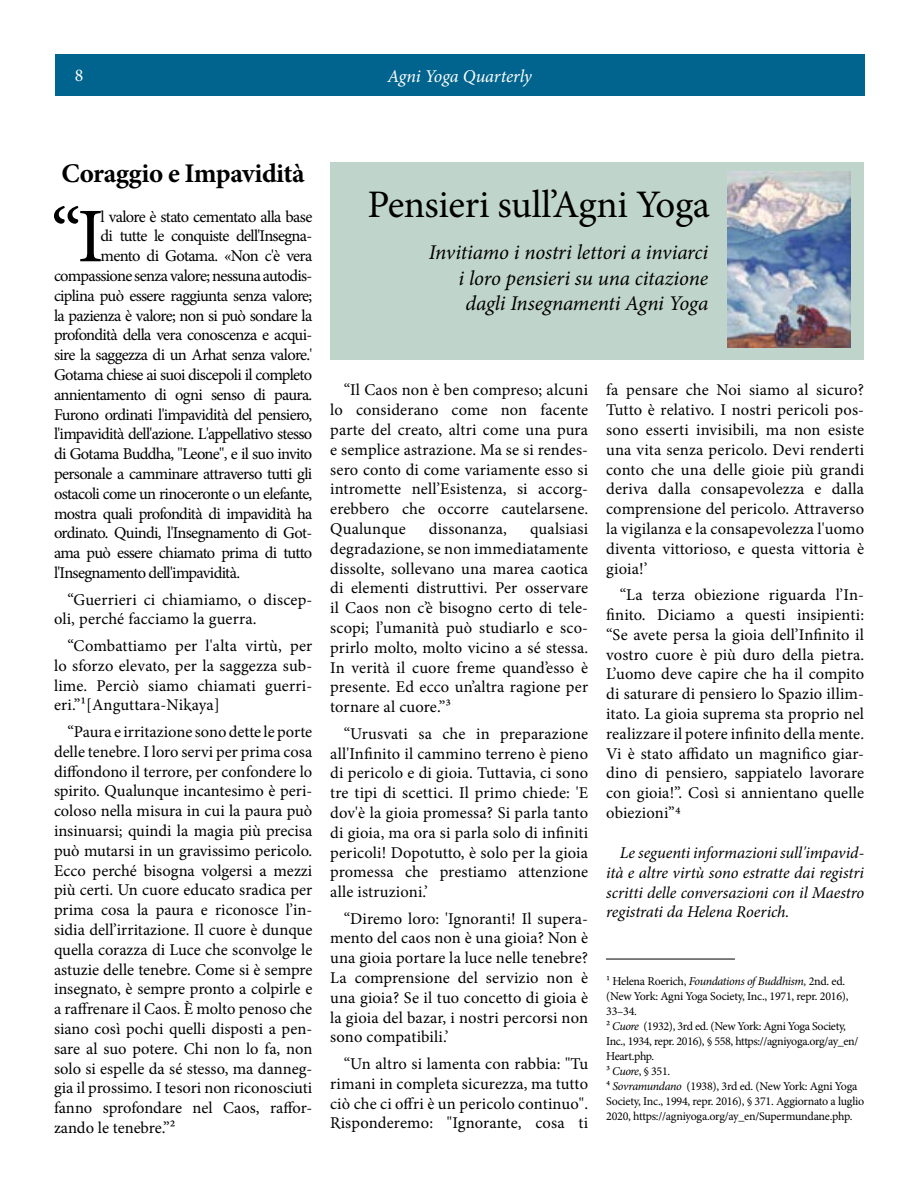
<style>
.page{position:relative;width:918px;height:1188px;background:#fff}
.page>*{position:absolute;margin:0;border:0;box-sizing:border-box;transform-origin:0 0}
.t1{font:77.4px "Minion Pro";color:#000}
.t2{font:39px "Minion Pro";letter-spacing:-.01em;color:#000}
.t3{font:700 27px "Minion Pro";letter-spacing:-.02em;color:#000}
.t4{font:italic 21px/25.2px "Minion Pro";letter-spacing:-.005em;color:#000;text-align:right}
.t5{font:italic 18px "Minion Pro";letter-spacing:-.005em;color:#fff}
.t6{font:18px "Minion Pro";color:#fff}
.t7{font:16.5px/19.8px "Minion Pro";letter-spacing:-.035em;color:#000;text-align:justify}
.t8{font:italic 16.5px/19.8px "Minion Pro";letter-spacing:-.005em;color:#000;text-align:justify}
.t9{font:16.5px/19.8px "Minion Pro";letter-spacing:.01em;color:#000}
.t10{font:16.5px "Minion Pro";letter-spacing:.005em;color:#000}
.t11{font:12px/15px "Minion Pro";letter-spacing:-.025em;color:#000}
.s1{font-style:italic}
</style>
<div class="page">
<div style="left:55px;top:54px;width:810px;height:41px;background:#00648e"></div>
<div style="left:330px;top:162px;width:534px;height:198px;background:#bfd5cb"></div>
<img style="left:727px;top:172px;width:123px;height:175px">
<hr style="left:606px;top:959px;width:129px;height:1px;background:#000">
<p class="t6" style="left:75px;top:63px;width:10px">8</p>
<p class="t5" style="left:388px;top:64px;width:146px">Agni Yoga Quarterly</p>
<h3 class="t3" style="left:62px;top:154px;width:245px">Coraggio e Impavidità</h3>
<h1 class="t1" style="left:51px;top:185px;width:54px">“I</h1>
<p class="t7" style="left:101px;top:207px;width:213px">l valore è stato cementato alla base</p>
<p class="t7" style="left:101px;top:226px;width:213px">di tutte le conquiste dell'Insegna-</p>
<p class="t7" style="left:101px;top:246px;width:213px">mento di Gotama. «Non c'è vera</p>
<p class="t7" style="left:54px;top:266px;width:260px">compassione senza valore; nessuna autodis-</p>
<p class="t7" style="left:54px;top:286px;width:260px">ciplina può essere raggiunta senza valore;</p>
<p class="t7" style="left:54px;top:306px;width:260px">la pazienza è valore; non si può sondare la</p>
<p class="t7" style="left:54px;top:325px;width:260px">profondità della vera conoscenza e acqui-</p>
<p class="t7" style="left:54px;top:345px;width:260px">sire la saggezza di un Arhat senza valore.'</p>
<p class="t7" style="left:54px;top:365px;width:260px">Gotama chiese ai suoi discepoli il completo</p>
<p class="t7" style="left:54px;top:385px;width:260px">annientamento di ogni senso di paura.</p>
<p class="t7" style="left:54px;top:405px;width:260px">Furono ordinati l'impavidità del pensiero,</p>
<p class="t7" style="left:54px;top:424px;width:260px">l'impavidità dell'azione. L'appellativo stesso</p>
<p class="t7" style="left:54px;top:444px;width:260px">di Gotama Buddha, "Leone", e il suo invito</p>
<p class="t7" style="left:54px;top:464px;width:260px">personale a camminare attraverso tutti gli</p>
<p class="t7" style="left:54px;top:484px;width:260px">ostacoli come un rinoceronte o un elefante,</p>
<p class="t7" style="left:54px;top:504px;width:260px">mostra quali profondità di impavidità ha</p>
<p class="t7" style="left:54px;top:523px;width:260px">ordinato. Quindi, l'Insegnamento di Got-</p>
<p class="t7" style="left:54px;top:543px;width:260px">ama può essere chiamato prima di tutto</p>
<p class="t7" style="left:54px;top:563px;width:188px">l'Insegnamento dell'impavidità.</p>
<p class="t9" style="left:54px;top:590px;width:260px;text-indent:13px">“Guerrieri ci chiamiamo, o discep&shy;oli, perché facciamo la guerra.</p>
<p class="t7" style="left:54px;top:636px;width:260px;text-indent:13px">“Combattiamo per l'alta virtù, per lo sforzo elevato, per la saggezza sub&shy;lime. Perciò siamo chiamati guerri&shy;eri.”1[Anguttara-Nikaya]</p>
<p class="t7" style="left:54px;top:722px;width:260px;text-indent:13px">“Paura e irritazione sono dette le porte delle tenebre. I loro servi per prima cosa diffondono il terrore, per confondere lo spirito. Qualunque incantesimo è peri&shy;coloso nella misura in cui la paura può insinuarsi; quindi la magia più precisa può mutarsi in un gravissimo pericolo.<br>Ecco perché bisogna volgersi a mezzi più certi. Un cuore educato sradica per prima cosa la paura e riconosce l’in&shy;sidia dell’irritazione. Il cuore è dunque quella corazza di Luce che sconvolge le astuzie delle tenebre. Come si è sempre insegnato, è sempre pronto a colpirle e a raffrenare il Caos. È molto penoso che siano così pochi quelli disposti a pen&shy;sare al suo potere. Chi non lo fa, non solo si espelle da sé stesso, ma danneg&shy;gia il prossimo. I tesori non riconosciuti fanno sprofondare nel Caos, raffor&shy;zando le tenebre.”2</p>
<h2 class="t2" style="left:367px;top:179px;width:344px">Pensieri sull’Agni Yoga</h2>
<p class="t4" style="left:429px;top:240px;width:281px">Invitiamo i nostri lettori a inviarci i loro pensieri su una citazione dagli Insegnamenti Agni Yoga</p>
<p class="t7" style="left:330px;top:380px;width:260px;text-indent:13px">“Il Caos non è ben compreso; alcuni lo considerano come non facente parte del creato, altri come una pura e semplice astrazione. Ma se si rendes&shy;sero conto di come variamente esso si intromette nell’Esistenza, si accorg&shy;erebbero che occorre cautelarsene.<br>Qualunque</p>
<p class="t7" style="left:330px;top:519px;width:260px;text-indent:200px">qualsiasi degradazione, se non immediatamente dissolte, sollevano una marea caotica di elementi distruttivi. Per osservare il Caos non c’è bisogno certo di tele&shy;scopi; l’umanità può studiarlo e sco&shy;prirlo molto, molto vicino a sé stessa.<br>In verità il cuore freme quand’esso è presente. Ed ecco un’altra ragione per tornare al cuore.”3</p>
<p class="t7" style="left:330px;top:724px;width:260px;text-indent:13px">“Urusvati sa che in preparazione all'Infinito il cammino terreno è pieno di pericolo e di gioia. Tuttavia, ci sono tre tipi di scettici. Il primo chiede: 'E dov'è la gioia promessa? Si parla tanto di gioia, ma ora si parla solo di infiniti pericoli! Dopotutto, è solo per la gioia promessa che prestiamo attenzione alle istruzioni.’</p>
<p class="t7" style="left:330px;top:909px;width:260px;text-indent:13px">“Diremo loro: 'Ignoranti! Il supera&shy;mento del caos non è una gioia? Non è una gioia portare la luce nelle tenebre?<br>La comprensione del servizio non è una gioia? Se il tuo concetto di gioia è la gioia del bazar, i nostri percorsi non sono compatibili.’</p>
<p class="t7" style="left:330px;top:1054px;width:259px;text-indent:13px">“Un altro si lamenta con rabbia: "Tu rimani in completa sicurezza, ma tutto ciò che ci offri è un pericolo continuo".<br>Risponderemo: "Ignorante, cosa ti</p>
<p class="t10" style="left:429px;top:518px;width:80px">dissonanza,</p>
<p class="t7" style="left:606px;top:380px;width:260px">fa pensare che Noi siamo al sicuro?<br>Tutto è relativo. I nostri pericoli pos&shy;sono esserti invisibili, ma non esiste una vita senza pericolo. Devi renderti conto che una delle gioie più grandi deriva dalla consapevolezza e dalla comprensione del pericolo. Attraverso la vigilanza e la consapevolezza l'uomo diventa vittorioso, e questa vittoria è gioia!’</p>
<p class="t7" style="left:606px;top:585px;width:260px;text-indent:13px">“La terza obiezione riguarda l’In&shy;finito. Diciamo a questi insipienti: “Se avete persa la gioia dell’Infinito il vostro cuore è più duro della pietra.<br>L’uomo deve capire che ha il compito di saturare di pensiero lo Spazio illim&shy;itato. La gioia suprema sta proprio nel realizzare il potere infinito della mente.<br>Vi è stato affidato un magnifico giar&shy;dino di pensiero, sappiatelo lavorare con gioia!”. Così si annientano quelle obiezioni”4</p>
<p class="t8" style="left:606px;top:843px;width:260px;text-indent:13px">Le seguenti informazioni sull'impavid&shy;ità e altre virtù sono estratte dai registri scritti delle conversazioni con il Maestro registrati da Helena Roerich.</p>
<p class="t11" style="left:606px;top:974px;width:260px">1 Helena Roerich, <span class="s1">Foundations of Buddhism,</span> 2nd. ed. (New York: Agni Yoga Society, Inc., 1971, repr. 2016), 33–34.<br>2 <span class="s1">Cuore</span> (1932), 3rd ed. (New York: Agni Yoga Society, Inc., 1934, repr. 2016), § 558, https://agniyoga.org/ay_en/ Heart.php.<br>3 <span class="s1">Cuore</span>, § 351.<br>4 <span class="s1">Sovramundano</span> (1938), 3rd ed. (New York: Agni Yoga Society, Inc., 1994, repr. 2016), § 371. Aggiornato a luglio 2020, https://agniyoga.org/ay_en/Supermundane.php.</p>
</div>
